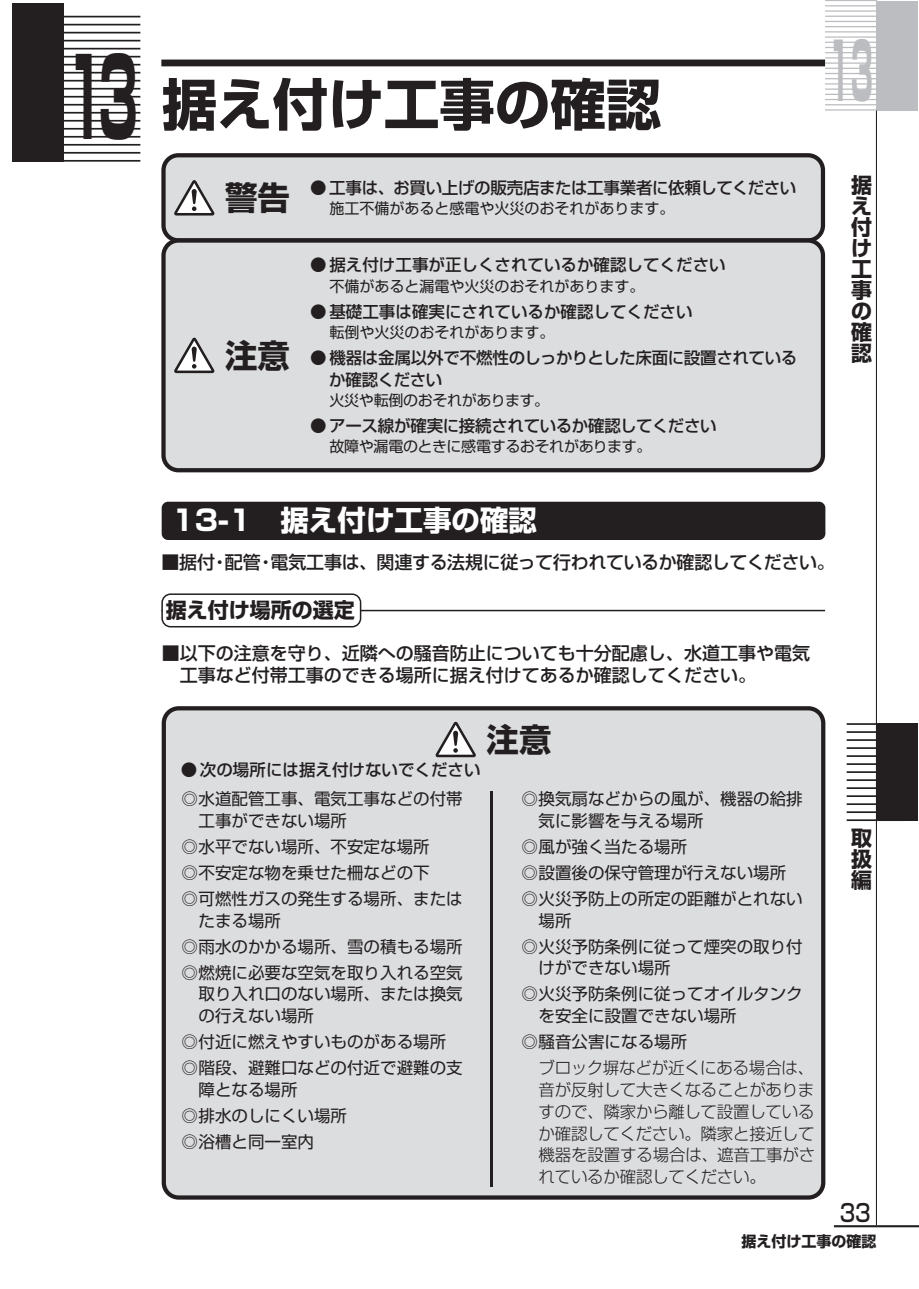
<style>
.page{position:relative;width:919px;height:1289px;background:#fff}
.page>*{position:absolute;margin:0;border:0;box-sizing:border-box;transform-origin:0 0}
.t1{font:700 78px "Shin Go Pro";color:#bcbdc0;scale:.35 1}
.見出し1_章{font:700 55.5px "Shin Go Pro";color:#231f20}
.PLタイトル{font:700 32.4px "Shin Go Pro";color:#231f20}
.t2{font:700 28.5px "Shin Go Pro";color:#fff}
.t3{font:500 24px "Shin Go Pro";color:#231f20;scale:.85 1}
.見出し3_項{font:700 21px/21px "Shin Go Pro";color:#231f20;text-align:justify}
.t4{font:500 18px/21.8px "Shin Go Pro";color:#231f20}
.t5{font:500 18px "Shin Go Pro";letter-spacing:-.02em;color:#231f20}
.t6{font:16.5px/21.8px "Shin Go Pro";color:#231f20}
.t7{font:500 16.5px/21.8px "Shin Go Pro";letter-spacing:-.01em;color:#231f20}
.本文_11pt-L{font:300 16.5px/21.8px "Shin Go Pro";letter-spacing:-.015em;color:#231f20;text-align:justify}
.PL文字小_本文中{font:15px "Shin Go Pro";color:#231f20}
.PL文字小_本文中-2{font:15px "Shin Go Pro";letter-spacing:-.02em;color:#231f20}
.t8{font:700 15px "Shin Go Pro";color:#231f20}
.s1{font-size:108px}
</style>
<div class="page">
<hr style="left:833px;top:1225px;width:85px;height:2px;background:#231f20">
<div style="left:161px;top:60px;width:664px;height:6px;background:#231f20"></div>
<div style="left:876px;top:1px;width:42px;height:110px;background:#bcbdc0"></div>
<div style="left:876px;top:723px;width:41px;height:98px;background:#231f20"></div>
<hr style="left:846px;top:723px;width:59px;height:2px;background:#231f20">
<hr style="left:846px;top:731px;width:59px;height:2px;background:#231f20">
<hr style="left:846px;top:739px;width:59px;height:2px;background:#231f20">
<hr style="left:846px;top:747px;width:59px;height:2px;background:#231f20">
<hr style="left:846px;top:755px;width:59px;height:2px;background:#231f20">
<hr style="left:846px;top:763px;width:59px;height:2px;background:#231f20">
<hr style="left:846px;top:771px;width:59px;height:2px;background:#231f20">
<hr style="left:846px;top:779px;width:59px;height:2px;background:#231f20">
<hr style="left:846px;top:787px;width:59px;height:2px;background:#231f20">
<hr style="left:846px;top:795px;width:59px;height:2px;background:#231f20">
<hr style="left:846px;top:803px;width:59px;height:2px;background:#231f20">
<hr style="left:846px;top:811px;width:59px;height:2px;background:#231f20">
<hr style="left:846px;top:819px;width:59px;height:2px;background:#231f20">
<div style="left:13px;top:3px;width:51px;height:159px;background:#231f20"></div>
<hr style="left:42px;top:16px;width:98px;height:1px;background:#231f20">
<hr style="left:42px;top:24px;width:98px;height:1px;background:#231f20">
<hr style="left:42px;top:32px;width:98px;height:1px;background:#231f20">
<hr style="left:42px;top:40px;width:98px;height:1px;background:#231f20">
<hr style="left:42px;top:48px;width:98px;height:1px;background:#231f20">
<hr style="left:42px;top:56px;width:98px;height:1px;background:#231f20">
<hr style="left:42px;top:64px;width:98px;height:1px;background:#231f20">
<hr style="left:42px;top:72px;width:98px;height:1px;background:#231f20">
<hr style="left:42px;top:80px;width:98px;height:2px;background:#231f20">
<hr style="left:42px;top:88px;width:98px;height:2px;background:#231f20">
<hr style="left:42px;top:96px;width:98px;height:2px;background:#231f20">
<hr style="left:42px;top:104px;width:98px;height:2px;background:#231f20">
<hr style="left:42px;top:112px;width:98px;height:2px;background:#231f20">
<hr style="left:42px;top:120px;width:98px;height:2px;background:#231f20">
<hr style="left:42px;top:128px;width:98px;height:2px;background:#231f20">
<hr style="left:42px;top:136px;width:98px;height:2px;background:#231f20">
<hr style="left:42px;top:144px;width:98px;height:2px;background:#231f20">
<hr style="left:42px;top:152px;width:98px;height:2px;background:#231f20">
<hr style="left:42px;top:160px;width:98px;height:2px;background:#231f20">
<hr style="left:825px;top:16px;width:52px;height:1px;background:#bcbdc0">
<hr style="left:825px;top:21px;width:52px;height:1px;background:#bcbdc0">
<hr style="left:825px;top:26px;width:52px;height:1px;background:#bcbdc0">
<hr style="left:825px;top:31px;width:52px;height:1px;background:#bcbdc0">
<hr style="left:825px;top:37px;width:52px;height:1px;background:#bcbdc0">
<hr style="left:825px;top:42px;width:52px;height:1px;background:#bcbdc0">
<hr style="left:825px;top:47px;width:52px;height:1px;background:#bcbdc0">
<hr style="left:825px;top:52px;width:52px;height:1px;background:#bcbdc0">
<hr style="left:825px;top:57px;width:52px;height:1px;background:#bcbdc0">
<hr style="left:825px;top:63px;width:52px;height:1px;background:#bcbdc0">
<hr style="left:825px;top:68px;width:52px;height:1px;background:#bcbdc0">
<hr style="left:825px;top:73px;width:52px;height:1px;background:#bcbdc0">
<hr style="left:825px;top:78px;width:52px;height:1px;background:#bcbdc0">
<hr style="left:825px;top:83px;width:52px;height:1px;background:#bcbdc0">
<hr style="left:825px;top:89px;width:52px;height:1px;background:#bcbdc0">
<hr style="left:825px;top:94px;width:52px;height:1px;background:#bcbdc0">
<hr style="left:825px;top:99px;width:52px;height:1px;background:#bcbdc0">
<hr style="left:825px;top:104px;width:52px;height:1px;background:#bcbdc0">
<hr style="left:825px;top:109px;width:52px;height:1px;background:#bcbdc0">
<hr style="left:825px;top:11px;width:52px;height:1px;background:#bcbdc0">
<hr style="left:825px;top:5px;width:52px;height:1px;background:#bcbdc0">
<hr style="left:825px;top:0;width:52px;height:1px;background:#bcbdc0">
<hr style="left:875px;top:111px;width:1px;height:1114px;background:#231f20">
<div style="left:164px;top:708px;width:659px;height:489px;background:#dcdddf;border-radius:15px"></div>
<div style="left:162px;top:706px;width:663px;height:493px;border:4px solid #231f20;border-radius:15px"></div>
<div style="left:163px;top:155px;width:659px;height:85px;background:#dcdddf;border-radius:15px"></div>
<div style="left:161px;top:153px;width:664px;height:89px;border:4px solid #231f20;border-radius:15px"></div>
<div style="left:163px;top:240px;width:659px;height:230px;background:#dcdddf;border-radius:15px"></div>
<div style="left:161px;top:238px;width:664px;height:234px;border:4px solid #231f20;border-radius:15px"></div>
<svg style="left:174px;top:180px;width:40px;height:35px"></svg>
<svg style="left:174px;top:338px;width:40px;height:35px"></svg>
<svg style="left:435px;top:721px;width:41px;height:36px"></svg>
<div style="left:162px;top:501px;width:663px;height:39px;background:#231f20;border-radius:6px"></div>
<hr style="left:490px;top:791px;width:3px;height:395px;background:#231f20">
<hr style="left:161px;top:610px;width:664px;height:1px;background:#231f20">
<div style="left:162px;top:594px;width:198px;height:32px;background:#fff;border-radius:9px"></div>
<div style="left:161px;top:593px;width:200px;height:34px;border:2px solid #231f20;border-radius:9px"></div>
<p class="見出し1_章" style="left:66px;top:60px;width:596px"><span class="s1">13</span> 据え付け工事の確認</p>
<p class="t7" style="left:310px;top:175px;width:487px">● 工事は、お買い上げの販売店または工事業者に依頼してください</p>
<p class="PL文字小_本文中" style="left:329px;top:196px;width:347px">施工不備があると感電や火災のおそれがあります。</p>
<p class="PLタイトル" style="left:225px;top:172px;width:66px">警告</p>
<p class="PLタイトル" style="left:225px;top:330px;width:66px">注意</p>
<p class="t7" style="left:310px;top:252px;width:417px">● 据え付け工事が正しくされているか確認してください</p>
<p class="PL文字小_本文中" style="left:329px;top:274px;width:317px">不備があると漏電や火災のおそれがあります。</p>
<p class="t7" style="left:310px;top:298px;width:384px">● 基礎工事は確実にされているか確認してください</p>
<p class="PL文字小_本文中" style="left:329px;top:320px;width:227px">転倒や火災のおそれがあります。</p>
<p class="t7" style="left:329px;top:345px;width:469px;text-indent:-19px">● 機器は金属以外で不燃性のしっかりとした床面に設置されているか確認ください</p>
<p class="PL文字小_本文中-2" style="left:329px;top:388px;width:221px">火災や転倒のおそれがあります。</p>
<p class="t7" style="left:310px;top:413px;width:408px">● アース線が確実に接続されているか確認してください</p>
<p class="PL文字小_本文中-2" style="left:329px;top:434px;width:323px">故障や漏電のときに感電するおそれがあります。</p>
<h1 class="t1" style="left:828px;top:10px;width:129px">13</h1>
<p class="見出し3_項" style="left:851px;top:172px;width:22px">据え付け工事の確認</p>
<p class="t2" style="left:172px;top:497px;width:367px">13-1　据え付け工事の確認</p>
<p class="t5" style="left:161px;top:547px;width:674px">■据付・配管・電気工事は、関連する法規に従って行われているか確認してください。</p>
<p class="見出し3_項" style="left:166px;top:597px;width:190px">据え付け場所の選定</p>
<p class="t4" style="left:180px;top:640px;width:632px;text-indent:-18px">■以下の注意を守り、近隣への騒音防止についても十分配慮し、水道工事や電気工事など付帯工事のできる場所に据え付けてあるか確認してください。</p>
<p class="PLタイトル" style="left:486px;top:713px;width:66px">注意</p>
<p class="t7" style="left:181px;top:757px;width:301px">● 次の場所には据え付けないでください</p>
<p class="t6" style="left:198px;top:786px;width:266px;text-indent:-17px">◎水道配管工事、電気工事などの付帯工事ができない場所</p>
<p class="t6" style="left:181px;top:833px;width:250px">◎水平でない場所、不安定な場所</p>
<p class="t6" style="left:181px;top:859px;width:250px">◎不安定な物を乗せた柵などの下</p>
<p class="t6" style="left:198px;top:885px;width:266px;text-indent:-17px">◎可燃性ガスの発生する場所、またはたまる場所</p>
<p class="t6" style="left:181px;top:933px;width:283px">◎雨水のかかる場所、雪の積もる場所</p>
<p class="t6" style="left:198px;top:959px;width:266px;text-align:justify;text-indent:-17px">◎燃焼に必要な空気を取り入れる空気取り入れ口のない場所、または換気の行えない場所</p>
<p class="t6" style="left:181px;top:1029px;width:266px">◎付近に燃えやすいものがある場所</p>
<p class="t6" style="left:198px;top:1055px;width:266px;text-indent:-17px">◎階段、避難口などの付近で避難の支障となる場所</p>
<p class="t6" style="left:181px;top:1102px;width:167px">◎排水のしにくい場所</p>
<p class="t6" style="left:181px;top:1128px;width:134px">◎浴槽と同一室内</p>
<p class="t6" style="left:538px;top:786px;width:265px;text-indent:-17px">◎換気扇などからの風が、機器の給排気に影響を与える場所</p>
<p class="t6" style="left:521px;top:833px;width:167px">◎風が強く当たる場所</p>
<p class="t6" style="left:521px;top:859px;width:266px">◎設置後の保守管理が行えない場所</p>
<p class="t6" style="left:538px;top:885px;width:265px;text-indent:-17px">◎火災予防上の所定の距離がとれない場所</p>
<p class="t6" style="left:538px;top:933px;width:265px;text-indent:-17px">◎火災予防条例に従って煙突の取り付けができない場所</p>
<p class="t6" style="left:538px;top:981px;width:265px;text-indent:-17px">◎火災予防条例に従ってオイルタンクを安全に設置できない場所</p>
<p class="t6" style="left:521px;top:1029px;width:167px">◎騒音公害になる場所</p>
<p class="本文_11pt-L" style="left:538px;top:1055px;width:278px">ブロック塀などが近くにある場合は、音が反射して大きくなることがありますので、隣家から離して設置しているか確認してください。隣家と接近して機器を設置する場合は、遮音工事がされているか確認してください。</p>
<p class="見出し3_項" style="left:851px;top:825px;width:22px">取扱編</p>
<h3 class="t3" style="left:839px;top:1192px;width:38px">33</h3>
<p class="t8" style="left:741px;top:1229px;width:137px">据え付け工事の確認</p>
</div>
